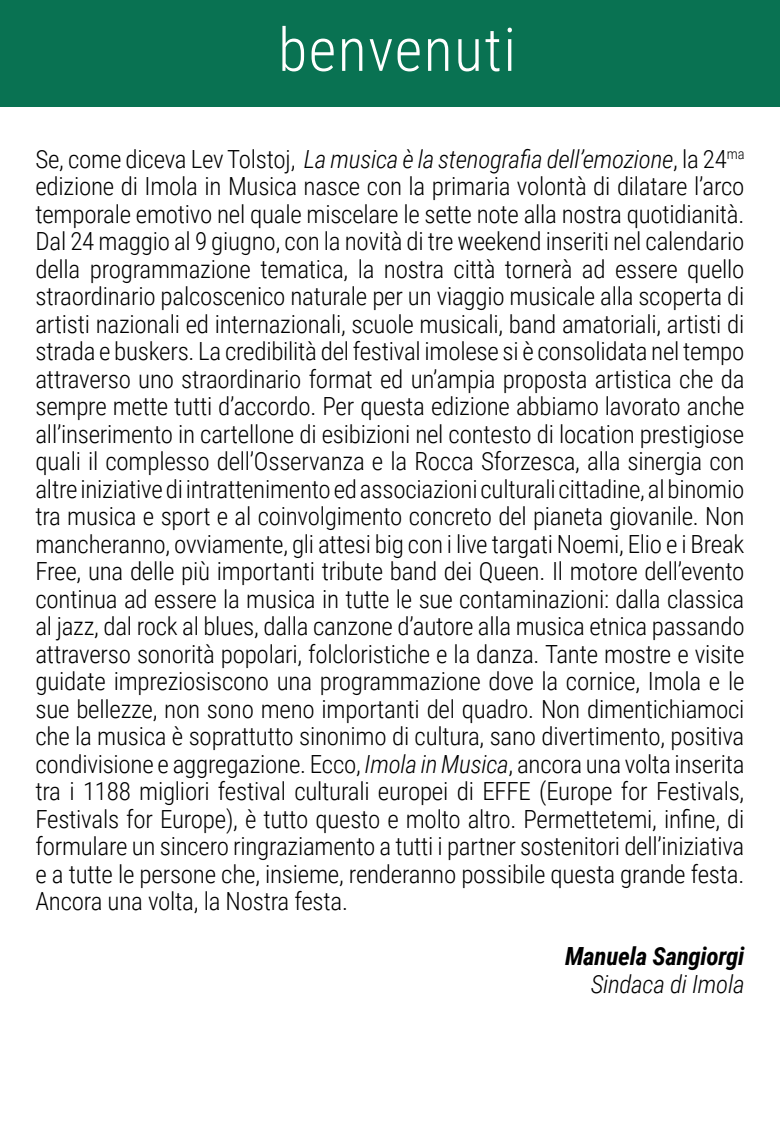
<style>
.page{position:relative;width:780px;height:1134px;background:#fff}
.page>*{position:absolute;margin:0;border:0;box-sizing:border-box;transform-origin:0 0}
.t1{font:300 60px "Roboto Condensed";letter-spacing:.025em;color:#fff}
.t2{font:300 25px/27.5px "Roboto Condensed";letter-spacing:-.01em;color:#000;text-align:justify}
.t3{font:italic 700 25px "Roboto Condensed";letter-spacing:-.01em;color:#000}
.t4{font:italic 300 25px "Roboto Condensed";letter-spacing:-.01em;color:#000}
.s1{font-style:italic}
</style>
<div class="page">
<div style="left:0;top:0;width:780px;height:106px;background:#097252"></div>
<h1 class="t1" style="left:278px;top:8px;width:239px">benvenuti</h1>
<p class="t2" style="left:35px;top:144px;width:710px">Se, come diceva Lev Tolstoj, <span class="s1">La musica è la stenografia dell’emozione</span>, la 24<sup>ma </sup>edizione di Imola in Musica nasce con la primaria volontà di dilatare l’arco temporale emotivo nel quale miscelare le sette note alla nostra quotidianità.<br>Dal 24 maggio al 9 giugno, con la novità di tre weekend inseriti nel calendario della programmazione tematica, la nostra città tornerà ad essere quello straordinario palcoscenico naturale per un viaggio musicale alla scoperta di artisti nazionali ed internazionali, scuole musicali, band amatoriali, artisti di strada e buskers. La credibilità del festival imolese si è consolidata nel tempo attraverso uno straordinario format ed un’ampia proposta artistica che da sempre mette tutti d’accordo. Per questa edizione abbiamo lavorato anche all’inserimento in cartellone di esibizioni nel contesto di location prestigiose quali il complesso dell’Osservanza e la Rocca Sforzesca, alla sinergia con altre iniziative di intrattenimento ed associazioni culturali cittadine, al binomio tra musica e sport e al coinvolgimento concreto del pianeta giovanile. Non mancheranno, ovviamente, gli attesi big con i live targati Noemi, Elio e i Break Free, una delle più importanti tribute band dei Queen. Il motore dell’evento continua ad essere la musica in tutte le sue contaminazioni: dalla classica al jazz, dal rock al blues, dalla canzone d’autore alla musica etnica passando attraverso sonorità popolari, folcloristiche e la danza. Tante mostre e visite guidate impreziosiscono una programmazione dove la cornice, Imola e le sue bellezze, non sono meno importanti del quadro. Non dimentichiamoci che la musica è soprattutto sinonimo di cultura, sano divertimento, positiva condivisione e aggregazione. Ecco, <span class="s1">Imola in Musica</span>, ancora una volta inserita tra i 1188 migliori festival culturali europei di EFFE (Europe for Festivals, Festivals for Europe), è tutto questo e molto altro. Permettetemi, infine, di formulare un sincero ringraziamento a tutti i partner sostenitori dell’iniziativa e a tutte le persone che, insieme, renderanno possibile questa grande festa.<br>Ancora una volta, la Nostra festa.</p>
<p class="t3" style="left:565px;top:939px;width:181px">Manuela Sangiorgi</p>
<p class="t4" style="left:590px;top:966px;width:155px">Sindaca di Imola</p>
</div>
